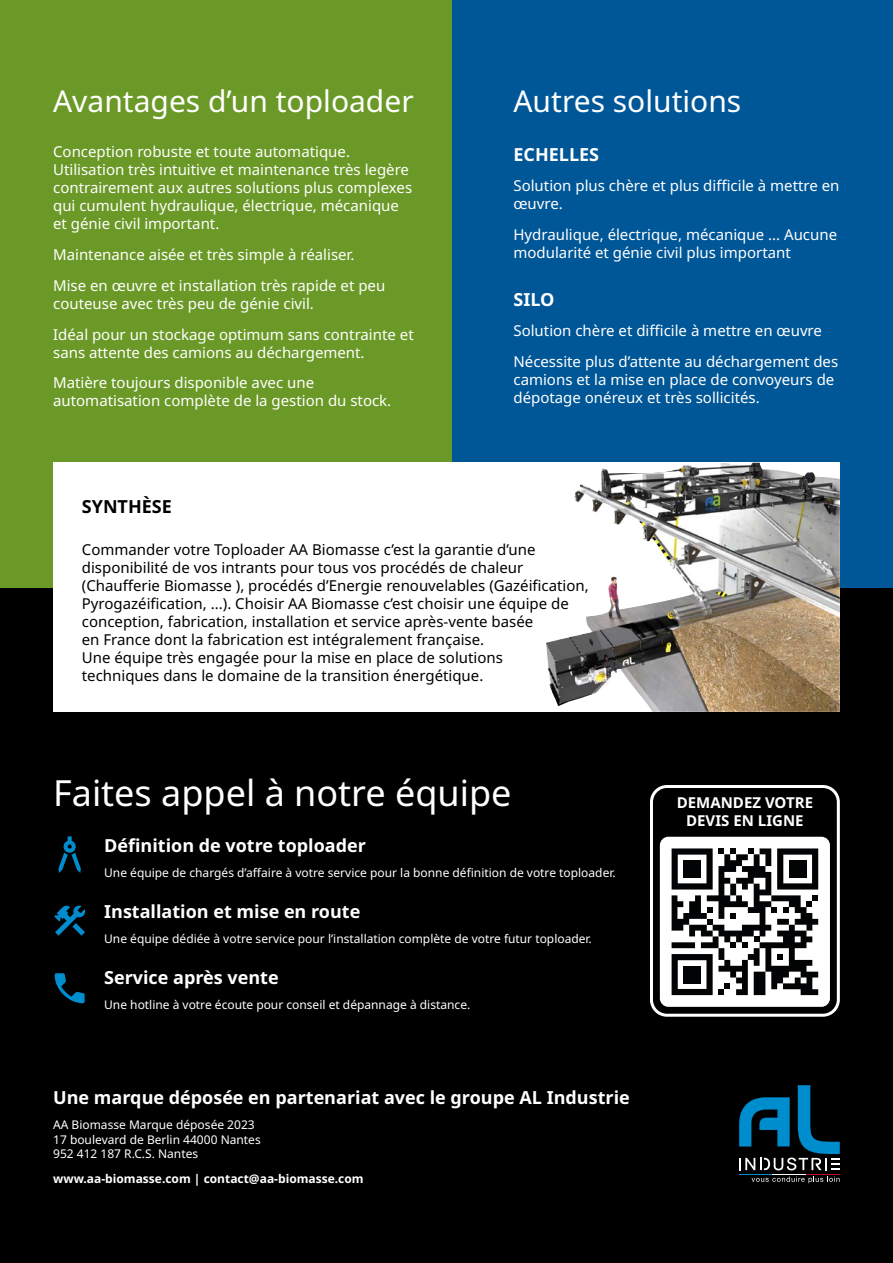
<style>
.page{position:relative;width:893px;height:1263px;background:#000}
.page>*{position:absolute;margin:0;border:0;box-sizing:border-box;transform-origin:0 0}
.t1{font:36px "Noto Sans";color:#fff}
.t2{font:30px "Noto Sans";color:#fff}
.t3{font:700 18px "Noto Sans";color:#fff}
.t4{font:700 18px "Noto Sans";color:#000}
.t5{font:15px/18px "Noto Sans";color:#fff}
.t6{font:15px/18px "Noto Sans";color:#000}
.t7{font:700 15px/18px "Noto Sans";color:#fff;text-align:center}
.t8{font:12px/14.4px "Noto Sans";color:#fff}
.t9{font:700 12px "Noto Sans";color:#fff}
</style>
<div class="page">
<div style="left:0;top:0;width:464px;height:587px;background:#6b9927"></div>
<div style="left:453px;top:0;width:440px;height:587px;background:#005798"></div>
<div style="left:650px;top:785px;width:190px;height:232px;border:3px solid #fff;border-radius:16px"></div>
<svg style="left:55px;top:973px;width:30px;height:30px"></svg>
<svg style="left:54px;top:906px;width:31px;height:30px"></svg>
<svg style="left:58px;top:836px;width:23px;height:37px"></svg>
<div style="left:660px;top:837px;width:170px;height:170px;background:#fff;border-radius:9px"></div>
<svg style="left:672px;top:848px;width:146px;height:147px"></svg>
<div style="left:683px;top:860px;width:18px;height:18px;background:#010305"></div>
<div style="left:789px;top:860px;width:17px;height:18px;background:#010305"></div>
<div style="left:683px;top:966px;width:18px;height:17px;background:#010305"></div>
<hr style="left:739px;top:1174px;width:33px;height:1px;background:#008dce">
<hr style="left:772px;top:1174px;width:34px;height:1px;background:#fff">
<hr style="left:806px;top:1174px;width:34px;height:1px;background:#be0c24">
<svg style="left:752px;top:1176px;width:88px;height:7px"></svg>
<svg style="left:739px;top:1085px;width:101px;height:85px"></svg>
<div style="left:53px;top:463px;width:787px;height:249px;background:#fff"></div>
<img style="left:546px;top:463px;width:294px;height:249px">
<h2 class="t2" style="left:53px;top:84px;width:362px">Avantages d’un toploader</h2>
<h2 class="t2" style="left:513px;top:84px;width:229px">Autres solutions</h2>
<p class="t5" style="left:53px;top:143px;width:361px">Conception robuste et toute automatique.<br>Utilisation très intuitive et maintenance très legère contrairement aux autres solutions plus complexes qui cumulent hydraulique, électrique, mécanique et génie civil important.</p>
<p class="t5" style="left:53px;top:240px;width:334px;line-height:30.8px">Maintenance aisée et très simple à réaliser.<br>Mise en œuvre et installation très rapide et peu</p>
<p class="t5" style="left:53px;top:288px;width:362px;line-height:30.8px">couteuse avec très peu de génie civil.<br>Idéal pour un stockage optimum sans contrainte et</p>
<p class="t5" style="left:53px;top:337px;width:313px;line-height:30.8px">sans attente des camions au déchargement.<br>Matière toujours disponible avec une</p>
<p class="t5" style="left:53px;top:392px;width:340px">automatisation complète de la gestion du stock.</p>
<p class="t3" style="left:513px;top:144px;width:87px">ECHELLES</p>
<p class="t5" style="left:513px;top:177px;width:328px">Solution plus chère et plus difficile à mettre en œuvre.</p>
<p class="t5" style="left:513px;top:226px;width:325px">Hydraulique, électrique, mécanique ... Aucune modularité et génie civil plus important</p>
<p class="t3" style="left:513px;top:289px;width:43px">SILO</p>
<p class="t5" style="left:513px;top:316px;width:326px;line-height:30.8px">Solution chère et difficile à mettre en œuvre<br>Nécessite plus d’attente au déchargement des</p>
<p class="t5" style="left:513px;top:371px;width:322px">camions et la mise en place de convoyeurs de dépotage onéreux et très sollicités.</p>
<p class="t4" style="left:82px;top:496px;width:92px">SYNTHÈSE</p>
<p class="t6" style="left:82px;top:540px;width:508px">Commander votre Toploader AA Biomasse c’est la garantie d’une disponibilité de vos intrants pour tous vos procédés de chaleur (Chaufferie Biomasse ), procédés d’Energie renouvelables (Gazéification, Pyrogazéification, ...). Choisir AA Biomasse c’est choisir une équipe de conception, fabrication, installation et service après-vente basée<br>en France dont la fabrication est intégralement française.<br>Une équipe très engagée pour la mise en place de solutions<br>techniques dans le domaine de la transition énergétique.</p>
<h1 class="t1" style="left:53px;top:772px;width:460px">Faites appel à notre équipe</h1>
<p class="t3" style="left:104px;top:835px;width:263px">Définition de votre toploader</p>
<p class="t8" style="left:104px;top:865px;width:513px">Une équipe de chargés d’affaire à votre service pour la bonne définition de votre toploader.</p>
<p class="t3" style="left:104px;top:901px;width:258px">Installation et mise en route</p>
<p class="t8" style="left:104px;top:931px;width:489px">Une équipe dédiée à votre service pour l’installation complète de votre futur toploader.</p>
<p class="t3" style="left:104px;top:967px;width:176px">Service après vente</p>
<p class="t8" style="left:104px;top:997px;width:368px">Une hotline à votre écoute pour conseil et dépannage à distance.</p>
<p class="t3" style="left:53px;top:1088px;width:578px">Une marque déposée en partenariat avec le groupe AL Industrie</p>
<p class="t8" style="left:53px;top:1118px;width:209px">AA Biomasse Marque déposée 2023<br>17 boulevard de Berlin 44000 Nantes<br>952 412 187 R.C.S. Nantes</p>
<p class="t9" style="left:53px;top:1172px;width:312px">www.aa-biomasse.com | contact@aa-biomasse.com</p>
<p class="t7" style="left:677px;top:794px;width:138px">DEMANDEZ VOTRE<br>DEVIS EN LIGNE</p>
</div>
